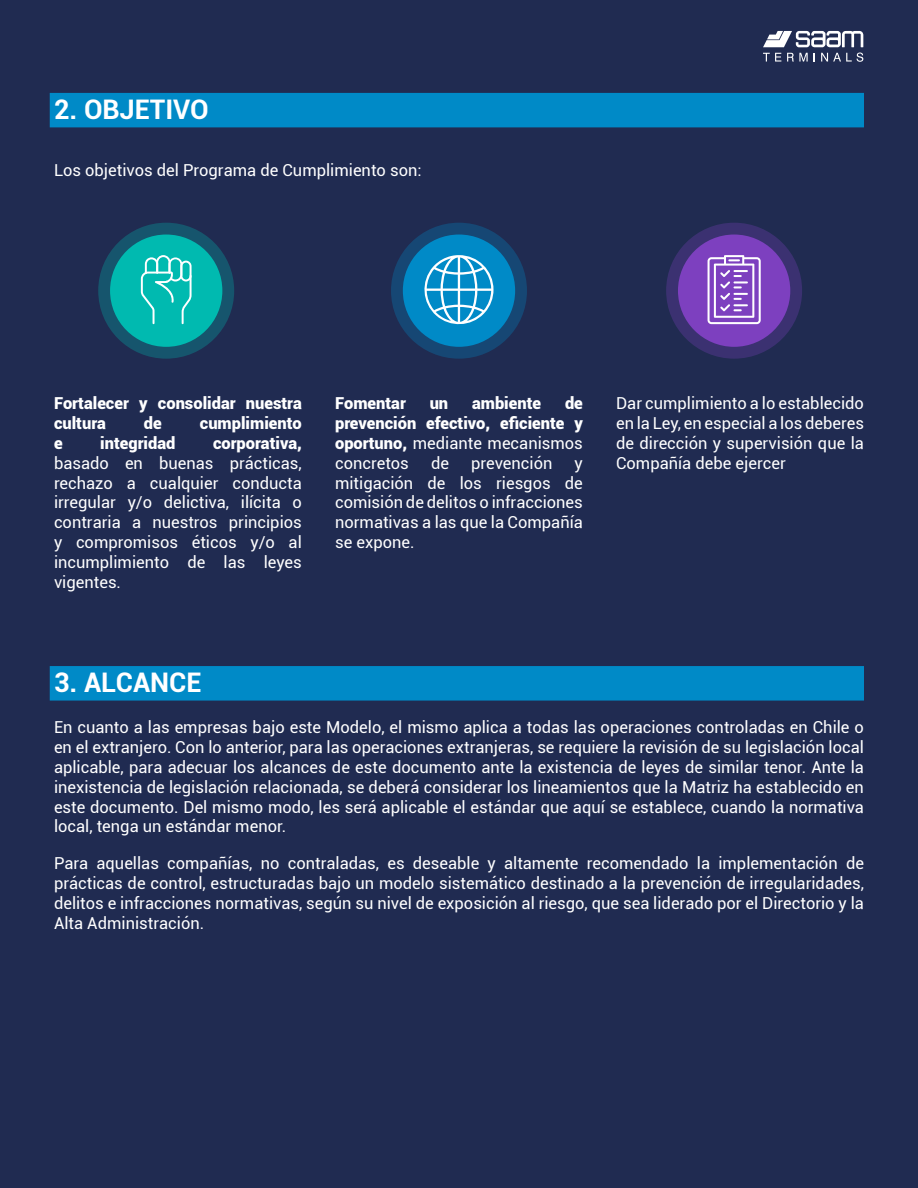
<style>
.page{position:relative;width:918px;height:1188px;background:#fff}
.page>*{position:absolute;margin:0;border:0;box-sizing:border-box;transform-origin:0 0}
.t1{font:700 27px "Roboto";color:#fff}
.t2{font:16.5px/19.8px "Roboto";color:#fff;text-align:justify}
.t3{font:900 16.5px/19.8px "Roboto";color:#fff}
.s1{font-weight:400}
</style>
<div class="page">
<div style="left:0;top:1px;width:918px;height:1187px;background:#202b51"></div>
<svg style="left:763px;top:31px;width:100px;height:16px"></svg>
<svg style="left:763px;top:53px;width:18px;height:9px"></svg>
<svg style="left:787px;top:53px;width:21px;height:9px"></svg>
<svg style="left:821px;top:53px;width:42px;height:9px"></svg>
<div style="left:50px;top:93px;width:814px;height:34px;background:#008ac7"></div>
<div style="left:50px;top:666px;width:814px;height:35px;background:#008ac7"></div>
<div style="left:98px;top:223px;width:136px;height:136px;background:#16556d;border-radius:50%"></div>
<div style="left:391px;top:223px;width:136px;height:136px;background:#164774;border-radius:50%"></div>
<div style="left:666px;top:223px;width:136px;height:136px;background:#3b3171;border-radius:50%"></div>
<div style="left:110px;top:235px;width:112px;height:112px;background:#00bab0;border-radius:50%"></div>
<div style="left:403px;top:235px;width:112px;height:112px;background:#008ac7;border-radius:50%"></div>
<div style="left:678px;top:235px;width:112px;height:112px;background:#7d40bf;border-radius:50%"></div>
<svg style="left:141px;top:255px;width:51px;height:69px"></svg>
<svg style="left:424px;top:255px;width:70px;height:69px"></svg>
<svg style="left:708px;top:255px;width:53px;height:69px"></svg>
<h1 class="t1" style="left:54px;top:90px;width:156px">2. OBJETIVO</h1>
<p class="t2" style="left:54px;top:159px;width:369px">Los objetivos del Programa de Cumplimiento son:</p>
<p class="t3" style="left:54px;top:393px;width:249px">Fortalecer y consolidar nuestra cultura</p>
<p class="t3" style="left:144px;top:413px;width:19px">de</p>
<p class="t3" style="left:200px;top:413px;width:103px">cumplimiento</p>
<p class="t3" style="left:54px;top:433px;width:10px">e</p>
<p class="t3" style="left:100px;top:433px;width:77px">integridad</p>
<p class="t3" style="left:213px;top:433px;width:90px">corporativa,</p>
<p class="t2" style="left:54px;top:452px;width:249px">basado en buenas prácticas, rechazo a cualquier conducta irregular y/o delictiva, ilícita o contraria a nuestros principios y compromisos éticos y/o al incumplimiento de las leyes vigentes.</p>
<p class="t3" style="left:335px;top:393px;width:249px;text-align:justify;text-indent:230px">de prevención efectivo, eficiente y oportuno, <span class="s1">mediante mecanismos concretos</span></p>
<p class="t3" style="left:335px;top:393px;width:72px">Fomentar</p>
<p class="t3" style="left:430px;top:393px;width:20px">un</p>
<p class="t3" style="left:472px;top:393px;width:71px">ambiente</p>
<p class="t2" style="left:431px;top:452px;width:20px">de</p>
<p class="t2" style="left:471px;top:452px;width:83px">prevención</p>
<p class="t2" style="left:335px;top:452px;width:249px;text-indent:240px">y mitigación de los riesgos de comisión de delitos o infracciones normativas a las que la Compañía se expone.</p>
<p class="t2" style="left:616px;top:393px;width:249px">Dar cumplimiento a lo establecido en la Ley, en especial a los deberes de dirección y supervisión que la Compañía debe ejercer</p>
<h1 class="t1" style="left:54px;top:663px;width:149px">3. ALCANCE</h1>
<p class="t2" style="left:54px;top:717px;width:812px">En cuanto a las empresas bajo este Modelo, el mismo aplica a todas las operaciones controladas en Chile o en el extranjero. Con lo anterior, para las operaciones extranjeras, se requiere la revisión de su legislación local aplicable, para adecuar los alcances de este documento ante la existencia de leyes de similar tenor. Ante la inexistencia de legislación relacionada, se deberá considerar los lineamientos que la Matriz ha establecido en este documento. Del mismo modo, les será aplicable el estándar que aquí se establece, cuando la normativa local, tenga un estándar menor.</p>
<p class="t2" style="left:54px;top:853px;width:812px">Para aquellas compañías, no contraladas, es deseable y altamente recomendado la implementación de prácticas de control, estructuradas bajo un modelo sistemático destinado a la prevención de irregularidades, delitos e infracciones normativas, según su nivel de exposición al riesgo, que sea liderado por el Directorio y la Alta Administración.</p>
</div>
